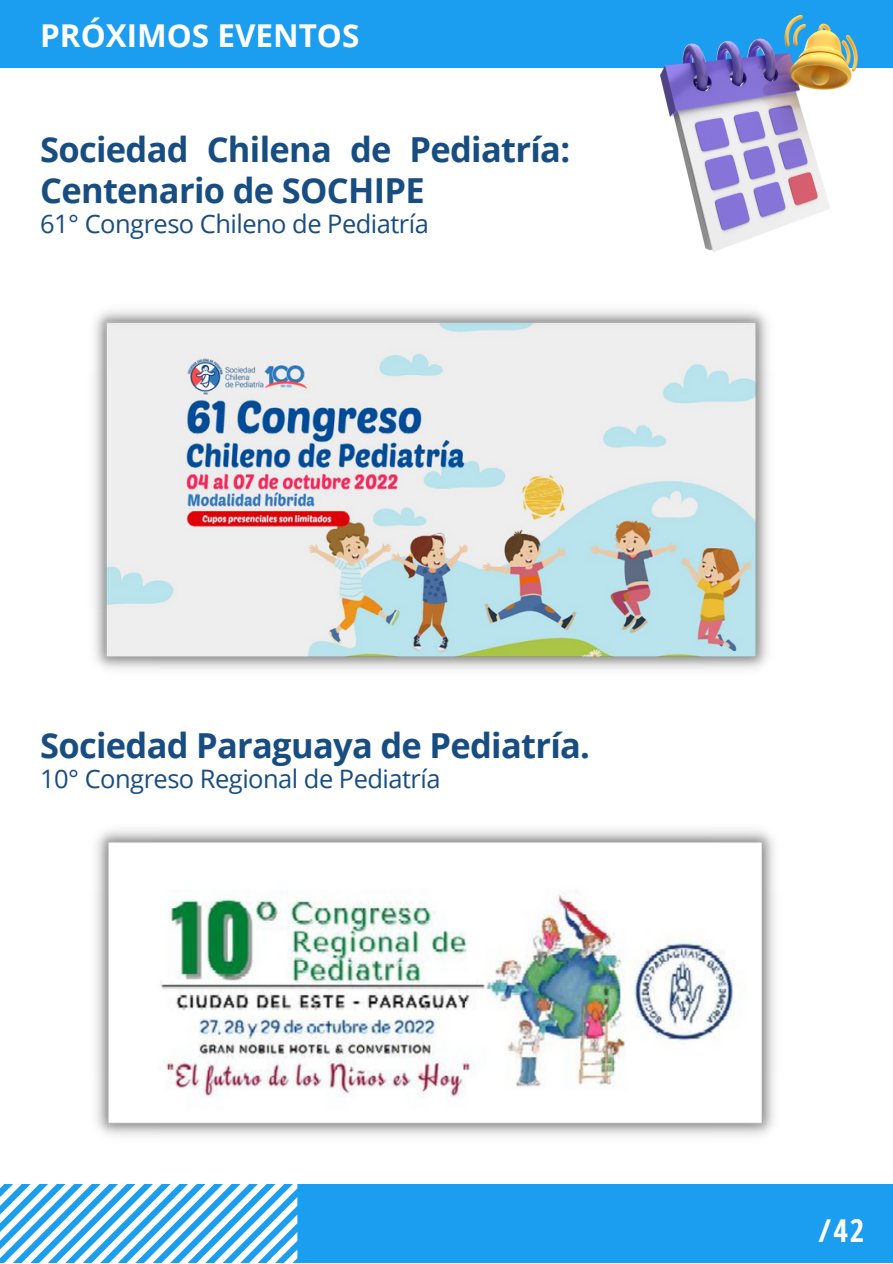
<style>
.page{position:relative;width:893px;height:1264px;background:#fff}
.page>*{position:absolute;margin:0;border:0;box-sizing:border-box;transform-origin:0 0}
.t1{font:700 34.5px/40.5px "Open Sans";letter-spacing:-.02em;color:#174d81}
.t2{font:700 31.5px "Open Sans";color:#fff}
.t3{font:700 31.5px "Open Sans Condensed";color:#fff}
.t4{font:25.5px "Open Sans";letter-spacing:-.02em;color:#174d81}
</style>
<div class="page">
<div style="left:0;top:0;width:892px;height:67px;background:#1b9df0"></div>
<div style="left:0;top:1184px;width:892px;height:78px;background:#1b9df0"></div>
<svg style="left:0;top:1184px;width:297px;height:78px"></svg>
<img style="left:94px;top:310px;width:675px;height:360px">
<img style="left:95px;top:829px;width:680px;height:307px">
<img style="left:660px;top:16px;width:197px;height:236px">
<p class="t2" style="left:40px;top:13px;width:320px">PRÓXIMOS EVENTOS</p>
<p class="t1" style="left:40px;top:128px;width:531px">Sociedad Chilena de Pediatría:<br>Centenario de SOCHIPE</p>
<p class="t4" style="left:40px;top:206px;width:390px">61° Congreso Chileno de Pediatría</p>
<p class="t1" style="left:40px;top:724px;width:551px">Sociedad Paraguaya de Pediatría.</p>
<p class="t4" style="left:40px;top:761px;width:402px">10° Congreso Regional de Pediatría</p>
<p class="t3" style="left:818px;top:1207px;width:47px">/42</p>
</div>
